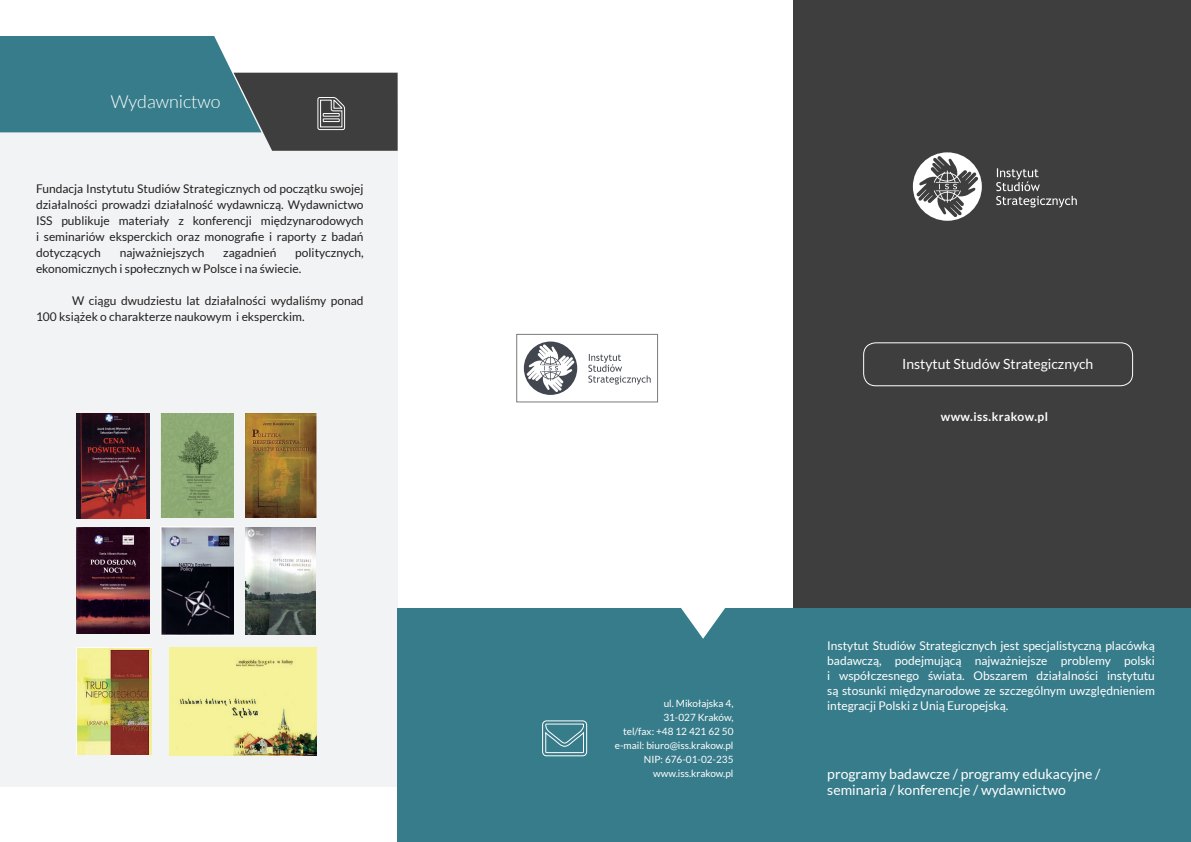
<style>
.page{position:relative;width:1191px;height:842px;background:#fff}
.page>*{position:absolute;margin:0;border:0;box-sizing:border-box;transform-origin:0 0}
.t1{font:300 18px "Lato";color:#fff}
.t2{font:14px/16.8px "Lato";color:#fff}
.t3{font:12px/16px "Lato";color:#231f20}
.t4{font:12px/15px "Lato";color:#fff;text-align:justify}
.t5{font:700 12px "Lato";letter-spacing:.04em;color:#fff}
.t6{font:10px/14px "Lato";color:#fff;text-align:right}
</style>
<div class="page">
<div style="left:0;top:103px;width:398px;height:684px;background:#f2f3f4"></div>
<div style="left:793px;top:0;width:398px;height:608px;background:#3e3e3f"></div>
<div style="left:398px;top:608px;width:793px;height:234px;background:#377c8a"></div>
<svg style="left:913px;top:152px;width:68px;height:69px"></svg>
<svg style="left:996px;top:168px;width:80px;height:39px"></svg>
<div style="left:863px;top:342px;width:270px;height:44px;border:1px solid #fff;border-radius:12px"></div>
<svg style="left:681px;top:608px;width:44px;height:31px"></svg>
<svg style="left:542px;top:720px;width:45px;height:37px"></svg>
<div style="left:516px;top:334px;width:141px;height:68px;border:1px solid #797c7d"></div>
<svg style="left:524px;top:341px;width:53px;height:54px"></svg>
<svg style="left:588px;top:354px;width:62px;height:31px"></svg>
<svg style="left:0;top:36px;width:398px;height:115px"></svg>
<img style="left:77px;top:413px;width:73px;height:105px">
<img style="left:161px;top:413px;width:73px;height:104px">
<img style="left:76px;top:527px;width:73px;height:107px">
<img style="left:244px;top:413px;width:72px;height:104px">
<img style="left:161px;top:527px;width:73px;height:108px">
<img style="left:245px;top:528px;width:71px;height:106px">
<img style="left:77px;top:648px;width:75px;height:107px">
<img style="left:170px;top:647px;width:146px;height:108px">
<p class="t1" style="left:111px;top:92px;width:111px">Wydawnictwo</p>
<p class="t3" style="left:36px;top:181px;width:329px;text-align:justify">Fundacja Instytutu Studiów Strategicznych od początku swojej działalności prowadzi działalność wydawniczą. Wydawnictwo ISS publikuje materiały z konferencji międzynarodowych i seminariów eksperckich oraz monografie i raporty z badań dotyczących</p>
<p class="t3" style="left:36px;top:245px;width:329px;text-indent:259px">politycznych, ekonomicznych i społecznych w Polsce i na świecie.</p>
<p class="t3" style="left:36px;top:293px;width:329px;text-indent:36px">W ciągu dwudziestu lat działalności wydaliśmy ponad<br>100 książek o charakterze naukowym i eksperckim.</p>
<p class="t3" style="left:120px;top:245px;width:86px">najważniejszych</p>
<p class="t3" style="left:223px;top:245px;width:55px">zagadnień</p>
<p class="t6" style="left:615px;top:696px;width:120px">ul. Mikołajska 4,<br>31-027 Kraków,<br>tel/fax: +48 12 421 62 50 e-mail: biuro@iss.krakow.pl</p>
<p class="t6" style="left:644px;top:752px;width:91px">NIP: 676-01-02-235</p>
<p class="t6" style="left:653px;top:766px;width:82px">www.iss.krakow.pl</p>
<p class="t2" style="left:902px;top:355px;width:193px">Instytut Studów Strategicznych</p>
<p class="t5" style="left:940px;top:409px;width:109px">www.iss.krakow.pl</p>
<p class="t4" style="left:827px;top:638px;width:329px">Instytut Studiów Strategicznych jest specjalistyczną placówką badawczą, podejmującą najważniejsze problemy polski i współczesnego świata. Obszarem działalności instytutu są stosunki międzynarodowe ze szczególnym uwzględnieniem integracji Polski z Unią Europejską.</p>
<p class="t2" style="left:827px;top:765px;width:274px">programy badawcze / programy edukacyjne / seminaria / konferencje / wydawnictwo</p>
</div>
